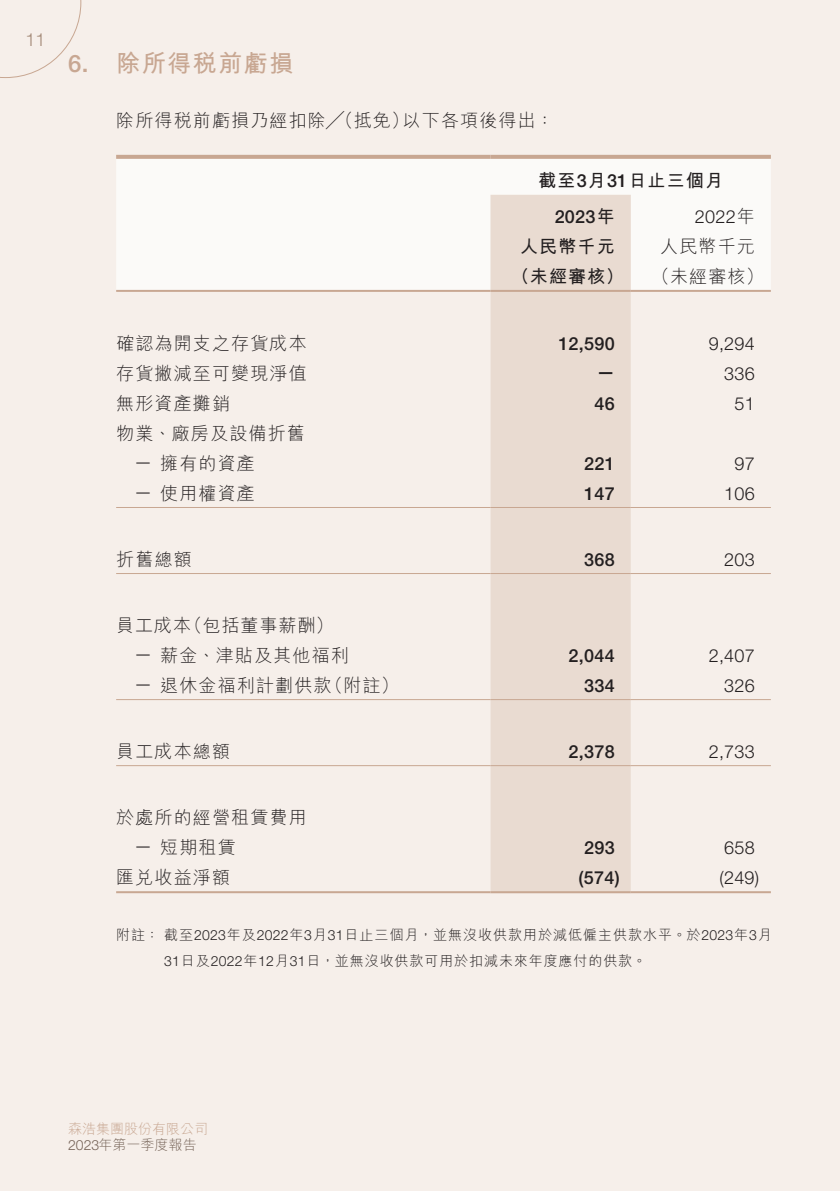
<style>
.page{position:relative;width:840px;height:1191px;background:#fff}
.page>*{position:absolute;margin:0;border:0;box-sizing:border-box;transform-origin:0 0}
.t1{font:700 24px "M Hei HK";letter-spacing:.065em;color:#c8a792}
.t2{font:500 24px "Helvetica Neue LT Std";color:#c8a792}
.t3{font:300 18px/30px "M Hei HK";letter-spacing:.065em;color:#231f20}
.t4{font:300 18px "Helvetica Neue LT Std";letter-spacing:.015em;color:#231f20}
.t5{font:500 18px "Helvetica Neue LT Std";letter-spacing:.015em;color:#231f20}
.t6{font:700 18px "M Hei HK";letter-spacing:.065em;color:#231f20}
.t7{font:300 18px "Helvetica Neue LT Std";color:#a58c7a}
.t8{font:300 14px/26px "M Hei HK";letter-spacing:.065em;color:#231f20}
.t9{font:300 14px/16px "M Hei HK";color:#c8a792}
.s1{font-family:"Helvetica Neue LT Std";font-weight:500}
.s2{font-family:"M Hei HK"}
.s3{font-family:"M Hei HK";font-weight:700}
.s4{font-family:"Helvetica Neue LT Std"}
.s5{font-family:"Helvetica Neue LT Std";color:#746256}
.s6{color:#746256}
</style>
<div class="page">
<div style="left:0;top:0;width:839px;height:1191px;background:#f6efea"></div>
<svg style="left:0;top:0;width:81px;height:78px"></svg>
<div style="left:116px;top:159px;width:654px;height:131px;background:#fbfaf8"></div>
<div style="left:490px;top:195px;width:140px;height:696px;background:#e9dbd1"></div>
<svg style="left:116px;top:155px;width:374px;height:4px"></svg>
<svg style="left:490px;top:155px;width:280px;height:4px"></svg>
<hr style="left:116px;top:290px;width:374px;height:2px;background:#c8a792">
<hr style="left:490px;top:290px;width:140px;height:2px;background:#c8a792">
<hr style="left:630px;top:290px;width:140px;height:2px;background:#c8a792">
<hr style="left:116px;top:507px;width:374px;height:1px;background:#c8a792">
<hr style="left:490px;top:507px;width:140px;height:1px;background:#c8a792">
<hr style="left:630px;top:507px;width:140px;height:1px;background:#c8a792">
<hr style="left:116px;top:573px;width:374px;height:1px;background:#c8a792">
<hr style="left:490px;top:573px;width:140px;height:1px;background:#c8a792">
<hr style="left:630px;top:573px;width:140px;height:1px;background:#c8a792">
<hr style="left:116px;top:699px;width:374px;height:1px;background:#c8a792">
<hr style="left:490px;top:699px;width:140px;height:1px;background:#c8a792">
<hr style="left:630px;top:699px;width:140px;height:1px;background:#c8a792">
<hr style="left:116px;top:765px;width:374px;height:1px;background:#c8a792">
<hr style="left:490px;top:765px;width:140px;height:1px;background:#c8a792">
<hr style="left:630px;top:765px;width:140px;height:1px;background:#c8a792">
<hr style="left:116px;top:891px;width:374px;height:2px;background:#c8a792">
<hr style="left:490px;top:891px;width:140px;height:2px;background:#c8a792">
<hr style="left:630px;top:891px;width:140px;height:2px;background:#c8a792">
<p class="t7" style="left:25px;top:28px;width:22px">11</p>
<h1 class="t2" style="left:68px;top:50px;width:22px">6.</h1>
<h1 class="t1" style="left:116px;top:46px;width:179px">除所得稅前虧損</h1>
<p class="t3" style="left:116px;top:104px;width:294px">除所得稅前虧損乃經扣除╱（抵免）</p>
<p class="t3" style="left:402px;top:104px;width:153px">以下各項後得出：</p>
<p class="t6" style="left:538px;top:167px;width:186px">截至<span class="s1">3</span>月<span class="s1">31</span>日止三個月</p>
<p class="t4" style="left:694px;top:205px;width:61px">2022<span class="s2">年</span></p>
<p class="t5" style="left:554px;top:205px;width:61px">2023<span class="s3">年</span></p>
<p class="t6" style="left:519px;top:233px;width:96px">人民幣千元</p>
<p class="t3" style="left:659px;top:230px;width:96px">人民幣千元</p>
<p class="t6" style="left:511px;top:263px;width:113px">（未經審核）</p>
<p class="t3" style="left:651px;top:260px;width:113px">（未經審核(</p>
<p class="t3" style="left:116px;top:327px;width:192px">確認為開支之存貨成本</p>
<p class="t5" style="left:558px;top:332px;width:58px">12,590</p>
<p class="t4" style="left:708px;top:332px;width:48px">9,294</p>
<p class="t3" style="left:116px;top:357px;width:192px">存貨撇減至可變現淨值</p>
<p class="t5" style="left:596px;top:361px;width:19px">—</p>
<p class="t4" style="left:724px;top:362px;width:32px">336</p>
<p class="t3" style="left:116px;top:387px;width:190px">無形資產攤銷<br>物業、廠房及設備折舊</p>
<p class="t5" style="left:594px;top:392px;width:22px">46</p>
<p class="t4" style="left:734px;top:392px;width:22px">51</p>
<p class="t3" style="left:134px;top:447px;width:122px"><span class="s4">—</span> 擁有的資產</p>
<p class="t5" style="left:584px;top:452px;width:32px">221</p>
<p class="t4" style="left:734px;top:452px;width:22px">97</p>
<p class="t3" style="left:134px;top:477px;width:122px"><span class="s4">—</span> 使用權資產</p>
<p class="t5" style="left:584px;top:482px;width:32px">147</p>
<p class="t4" style="left:724px;top:482px;width:32px">106</p>
<p class="t3" style="left:116px;top:543px;width:77px">折舊總額</p>
<p class="t5" style="left:584px;top:548px;width:32px">368</p>
<p class="t4" style="left:724px;top:548px;width:32px">203</p>
<p class="t3" style="left:184px;top:609px;width:151px">（包括董事薪酬(</p>
<p class="t3" style="left:116px;top:609px;width:76px">員工成本</p>
<p class="t3" style="left:134px;top:639px;width:216px"><span class="s4">—</span> 薪金、津貼及其他福利</p>
<p class="t5" style="left:568px;top:644px;width:48px">2,044</p>
<p class="t4" style="left:708px;top:644px;width:48px">2,407</p>
<p class="t3" style="left:325px;top:669px;width:75px">（附註(</p>
<p class="t3" style="left:134px;top:669px;width:199px"><span class="s4">—</span> 退休金福利計劃供款</p>
<p class="t5" style="left:584px;top:674px;width:32px">334</p>
<p class="t4" style="left:724px;top:674px;width:32px">326</p>
<p class="t3" style="left:116px;top:735px;width:115px">員工成本總額</p>
<p class="t5" style="left:568px;top:740px;width:48px">2,378</p>
<p class="t4" style="left:708px;top:740px;width:48px">2,733</p>
<p class="t3" style="left:116px;top:801px;width:192px">於處所的經營租賃費用</p>
<p class="t3" style="left:134px;top:831px;width:103px"><span class="s4">—</span> 短期租賃</p>
<p class="t5" style="left:584px;top:836px;width:32px">293</p>
<p class="t4" style="left:724px;top:836px;width:32px">658</p>
<p class="t3" style="left:116px;top:861px;width:115px">匯兌收益淨額</p>
<p class="t5" style="left:578px;top:866px;width:43px">)574(</p>
<p class="t4" style="left:719px;top:866px;width:41px">)249(</p>
<p class="t8" style="left:164px;top:921px;width:609px;text-indent:-48px">附註：截至<span class="s4">2023</span>年及<span class="s4">2022</span>年<span class="s4">3</span>月<span class="s4">31</span>日止三個月，並無沒收供款用於減低僱主供款水平。於<span class="s4">2023</span>年<span class="s4">3</span>月<br><span class="s4">31</span>日及<span class="s4">2022</span>年<span class="s4">12</span>月<span class="s4">31</span>日，並無沒收供款可用於扣減未來年度應付的供款。</p>
<p class="t9" style="left:68px;top:1120px;width:141px">森浩集團股份有限公司<br><span class="s5">2023</span><span class="s6">年第一季度報告</span></p>
</div>
